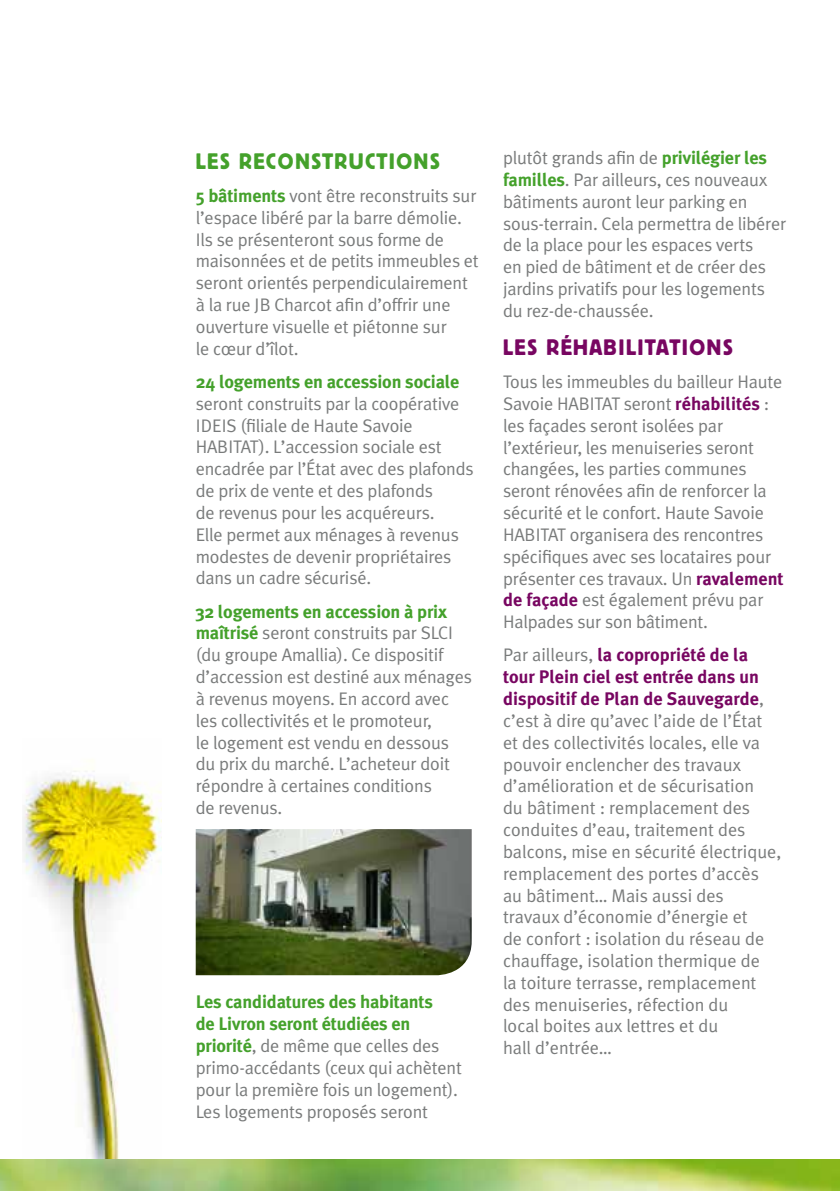
<style>
.page{position:relative;width:840px;height:1191px;background:#fff}
.page>*{position:absolute;margin:0;border:0;box-sizing:border-box;transform-origin:0 0}
.t1{font:22.2px "Block BE";letter-spacing:.08em;color:#44a12b}
.t2{font:22.2px "Block BE";letter-spacing:.06em;color:#780661}
.t3{font:18.2px/21.8px "Meta Plus Normal";letter-spacing:-.01em;color:#797b7b}
.t4{font:700 18.2px/21.8px "Meta Plus";letter-spacing:-.01em;color:#44a12b}
.t5{font:700 18.2px/21.8px "Meta Plus";color:#780661}
.s1{font-family:"Meta Plus";font-weight:700;color:#44a12b}
.s2{font-family:"Meta Plus";font-weight:700;color:#780661}
.s3{font-family:"Meta Plus Normal";font-weight:400;color:#797b7b}
</style>
<div class="page">
<img style="left:23px;top:770px;width:139px;height:389px">
<img style="left:0;top:1159px;width:839px;height:32px">
<img style="left:196px;top:829px;width:275px;height:146px">
<p class="t1" style="left:196px;top:148px;width:245px">LES RECONSTRUCTIONS</p>
<p class="t3" style="left:196px;top:184px;width:284px"><span class="s1">5 bâtiments</span> vont être reconstruits sur l’espace libéré par la barre démolie.<br>Ils se présenteront sous forme de maisonnées et de petits immeubles et seront orientés perpendiculairement à la rue JB Charcot afin d’offrir une ouverture visuelle et piétonne sur<br>le cœur d’îlot.</p>
<p class="t4" style="left:196px;top:370px;width:265px">24 logements en accession sociale</p>
<p class="t3" style="left:196px;top:392px;width:279px">seront construits par la coopérative<br>IDEIS (filiale de Haute Savoie<br>HABITAT). L’accession sociale est encadrée par l’État avec des plafonds de prix de vente et des plafonds<br>de revenus pour les acquéreurs.<br>Elle permet aux ménages à revenus modestes de devenir propriétaires dans un cadre sécurisé.</p>
<p class="t4" style="left:196px;top:600px;width:253px">32 logements en accession à prix</p>
<p class="t3" style="left:196px;top:622px;width:278px"><span class="s1">maîtrisé</span> seront construits par SLCI (du groupe Amallia). Ce dispositif d’accession est destiné aux ménages à revenus moyens. En accord avec les collectivités et le promoteur,<br>le logement est vendu en dessous du prix du marché. L’acheteur doit répondre à certaines conditions<br>de revenus.</p>
<p class="t4" style="left:196px;top:991px;width:239px">Les candidatures des habitants de Livron seront étudiées en</p>
<p class="t3" style="left:196px;top:1034px;width:267px"><span class="s1">priorité</span>, de même que celles des primo‑accédants (ceux qui achètent pour la première fois un logement).<br>Les logements proposés seront</p>
<p class="t3" style="left:503px;top:147px;width:284px">plutôt grands afin de <span class="s1">privilégier les familles</span>. Par ailleurs, ces nouveaux bâtiments auront leur parking en sous-terrain. Cela permettra de libérer de la place pour les espaces verts<br>en pied de bâtiment et de créer des jardins privatifs pour les logements du rez‑de-chaussée.</p>
<p class="t2" style="left:503px;top:335px;width:231px">LES RÉHABILITATIONS</p>
<p class="t3" style="left:503px;top:371px;width:282px">Tous les immeubles du bailleur Haute Savoie HABITAT seront <span class="s2">réhabilités</span> : les façades seront isolées par l’extérieur, les menuiseries seront changées, les parties communes seront rénovées afin de renforcer la sécurité et le confort. Haute Savoie HABITAT organisera des rencontres spécifiques avec ses locataires pour présenter ces travaux. Un <span class="s2">ravalement de façade</span> est également prévu par Halpades sur son bâtiment.</p>
<p class="t5" style="left:503px;top:644px;width:262px"><span class="s3">Par ailleurs,</span> la copropriété de la tour Plein ciel est entrée dans un dispositif de Plan de Sauvegarde<span class="s3">,</span></p>
<p class="t3" style="left:503px;top:709px;width:280px">c’est à dire qu’avec l’aide de l’État et des collectivités locales, elle va pouvoir enclencher des travaux d’amélioration et de sécurisation<br>du bâtiment : remplacement des conduites d’eau, traitement des balcons, mise en sécurité électrique, remplacement des portes d’accès au bâtiment… Mais aussi des travaux d’économie d’énergie et<br>de confort : isolation du réseau de chauffage, isolation thermique de<br>la toiture terrasse, remplacement des menuiseries, réfection du<br>local boites aux lettres et du<br>hall d’entrée…</p>
</div>
